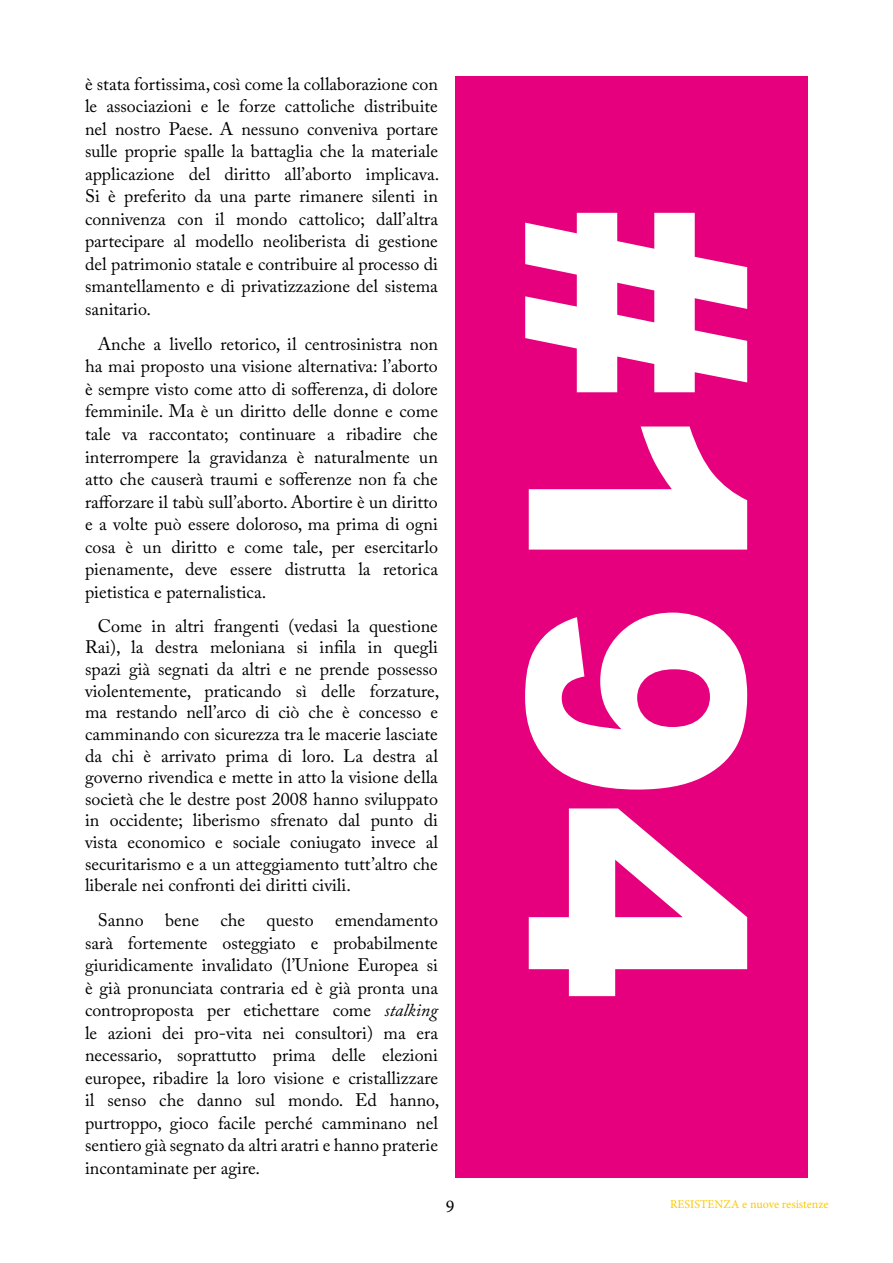
<style>
.page{position:relative;width:893px;height:1263px;background:#fff}
.page>*{position:absolute;margin:0;border:0;box-sizing:border-box;transform-origin:0 0}
.t1{font:900 300px "Arial";color:#fff}
.t2{font:18px/22.5px "Adobe Caslon Pro";color:#000;text-align:justify}
.t3{font:18px "Minion Pro";color:#000}
.t4{font:12px "Minion Pro";color:#fec800}
.s1{font-style:italic}
</style>
<div class="page">
<div style="left:455px;top:76px;width:353px;height:1102px;background:#e6007d"></div>
<p class="t2" style="left:85px;top:72px;width:356px">è stata fortissima, così come la collaborazione con le associazioni e le forze cattoliche distribuite nel nostro Paese. A nessuno conveniva portare sulle proprie spalle la battaglia che la materiale applicazione del diritto all’aborto implicava.<br>Si è preferito da una parte rimanere silenti in connivenza con il mondo cattolico; dall’altra partecipare al modello neoliberista di gestione del patrimonio statale e contribuire al processo di smantellamento e di privatizzazione del sistema sanitario.</p>
<p class="t2" style="left:85px;top:332px;width:354px;text-indent:13px">Anche a livello retorico, il centrosinistra non ha mai proposto una visione alternativa: l’aborto è sempre visto come atto di sofferenza, di dolore femminile. Ma è un diritto delle donne e come tale va raccontato; continuare a ribadire che interrompere la gravidanza è naturalmente un atto che causerà traumi e sofferenze non fa che rafforzare il tabù sull’aborto. Abortire è un diritto e a volte può essere doloroso, ma prima di ogni cosa è un diritto e come tale, per esercitarlo pienamente, deve essere distrutta la retorica pietistica e paternalistica.</p>
<p class="t2" style="left:85px;top:615px;width:356px;line-height:21.6px;text-indent:13px">Come in altri frangenti (vedasi la questione Rai), la destra meloniana si infila in quegli spazi già segnati da altri e ne prende possesso violentemente, praticando sì delle forzature, ma restando nell’arco di ciò che è concesso e camminando con sicurezza tra le macerie lasciate da chi è arrivato prima di loro. La destra al governo rivendica e mette in atto la visione della società che le destre post 2008 hanno sviluppato in occidente; liberismo sfrenato dal punto di vista economico e sociale coniugato invece al securitarismo e a un atteggiamento tutt’altro che liberale nei confronti dei diritti civili.</p>
<p class="t2" style="left:85px;top:909px;width:356px;text-indent:13px">Sanno bene che questo emendamento sarà fortemente osteggiato e probabilmente giuridicamente invalidato (l’Unione Europea si è già pronunciata contraria ed è già pronta una controproposta per etichettare come <span class="s1">stalking </span>le azioni dei pro-vita nei consultori) ma era necessario, soprattutto prima delle elezioni europee, ribadire la loro visione e cristallizzare il senso che danno sul mondo. Ed hanno, purtroppo, gioco facile perché camminano nel sentiero già segnato da altri aratri e hanno praterie incontaminate per agire.</p>
<h1 class="t1" style="left:854px;top:204px;width:800px;rotate:90deg">#194</h1>
<p class="t3" style="left:446px;top:1194px;width:10px">9</p>
<p class="t4" style="left:670px;top:1196px;width:160px">RESISTENZA e nuove resistenze</p>
</div>
